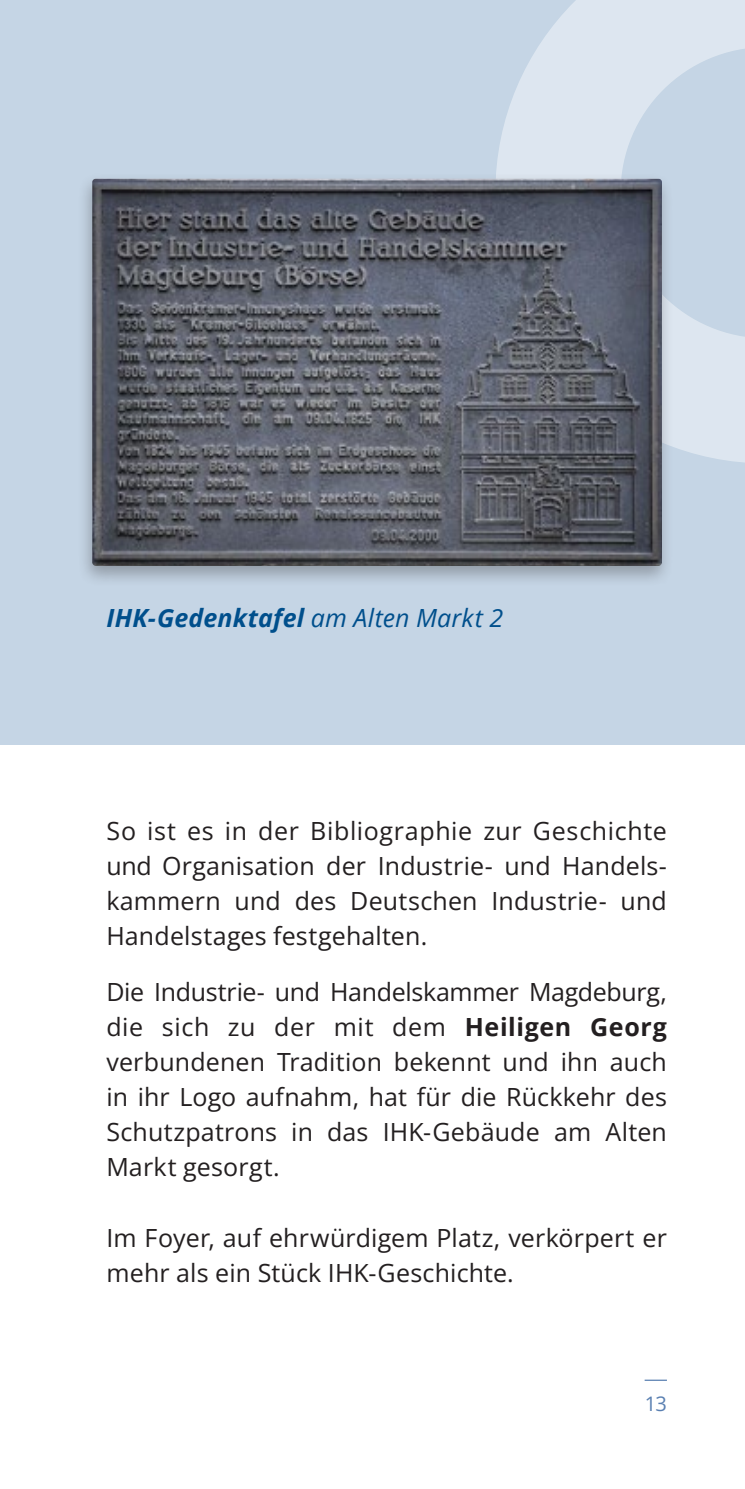
<style>
.page{position:relative;width:745px;height:1489px;background:#fff}
.page>*{position:absolute;margin:0;border:0;box-sizing:border-box;transform-origin:0 0}
.t1{font:25px/35px "Open Sans";letter-spacing:.005em;color:#231f20;text-align:justify}
.t2{font:italic 700 25px "Open Sans";letter-spacing:.01em;color:#004f8c}
.t3{font:20px "Open Sans";color:#597fb1}
.s1{font-weight:400}
.s2{font-weight:700}
</style>
<div class="page">
<div style="left:0;top:0;width:744px;height:744px;background:#c5d5e5"></div>
<svg style="left:496px;top:0;width:248px;height:462px"></svg>
<div style="left:76px;top:171px;width:597px;height:416px;background:#231f20;opacity:.32"></div>
<img style="left:92px;top:179px;width:569px;height:387px">
<svg style="left:644px;top:1379px;width:22px;height:1px"></svg>
<p class="t2" style="left:106px;top:599px;width:398px">IHK-Gedenktafel <span class="s1">am Alten Markt 2</span></p>
<p class="t1" style="left:106px;top:812px;width:561px">So ist es in der Bibliographie zur Geschichte und Organisation der Industrie- und Handels&shy;kammern und des Deutschen Industrie- und Handelstages festgehalten.</p>
<p class="t1" style="left:106px;top:974px;width:561px">Die Industrie- und Handelskammer Magdeburg, die sich zu der mit dem <span class="s2">Heiligen Georg </span>verbundenen Tradition bekennt und ihn auch in ihr Logo aufnahm, hat für die Rückkehr des Schutzpatrons in das IHK-Gebäude am Alten Markt gesorgt.</p>
<p class="t1" style="left:106px;top:1219px;width:561px">Im Foyer, auf ehrwürdigem Platz, verkörpert er mehr als ein Stück IHK-Geschichte.</p>
<p class="t3" style="left:644px;top:1389px;width:23px">13</p>
</div>
